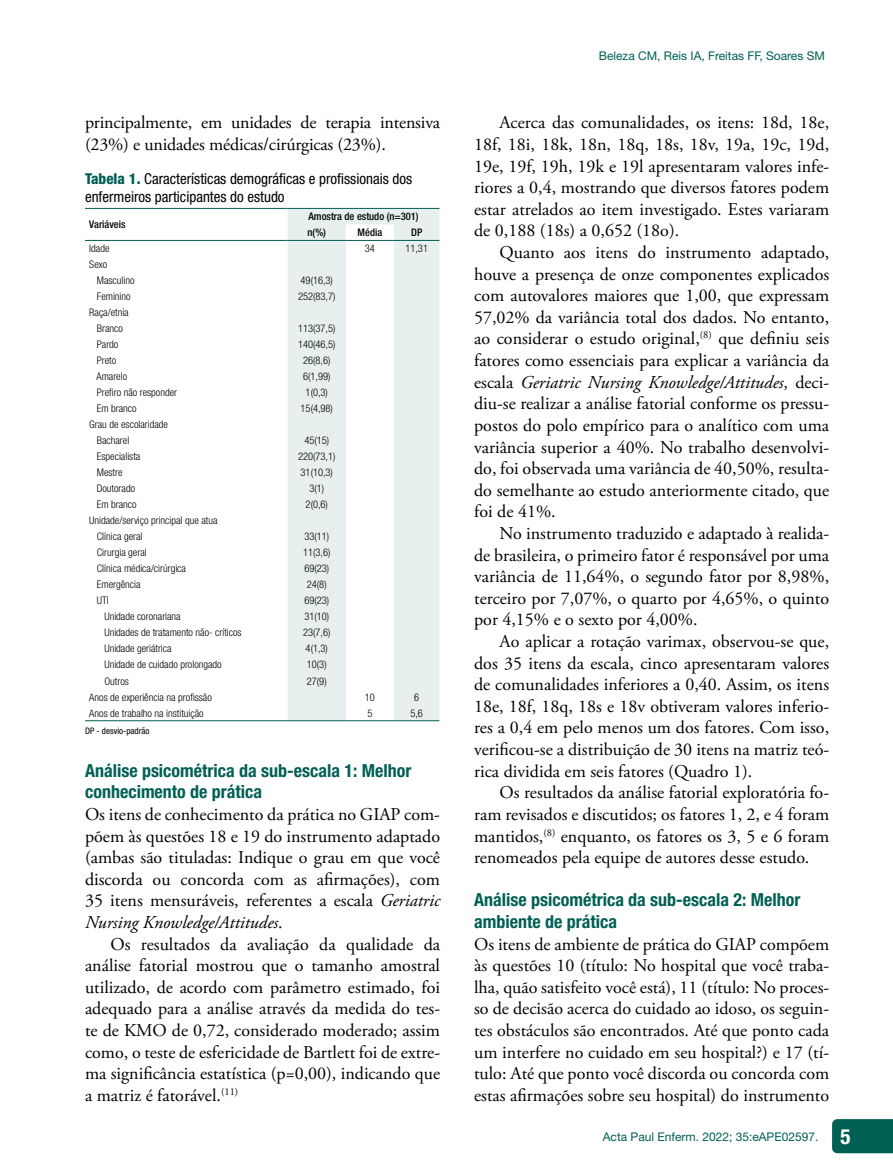
<style>
.page{position:relative;width:893px;height:1170px;background:#fff}
.page>*{position:absolute;margin:0;border:0;box-sizing:border-box;transform-origin:0 0}
.t1{font:18px/21.6px "Adobe Garamond Pro";color:#000;text-align:justify}
.t2{font:700 condensed 18px/21.6px "Helvetica Neue LT Std";color:#006053}
.t3{font:condensed 15px/18px "Helvetica Neue LT Std";color:#000}
.t4{font:12px "Helvetica Neue LT Std";color:#006053}
.t5{font:300 condensed 10.5px/16px "Helvetica Neue LT Std";color:#000}
.t6{font:500 condensed 10.5px/16px "Helvetica Neue LT Std";color:#000}
.t7{font:condensed 9px "Helvetica Neue LT Std";color:#000}
.s1{font-style:italic}
.s2{font-weight:800;color:#006053}
.s3{font-weight:700;font-stretch:condensed;font-size:21px;color:#fff}
</style>
<div class="page">
<div style="left:832px;top:1119px;width:61px;height:34px;background:#006053"></div>
<svg style="left:288px;top:209px;width:151px;height:511px;fill:#e7f0ee"></svg>
<hr style="left:85px;top:720px;width:203px;height:1px;background:#006053">
<hr style="left:288px;top:720px;width:58px;height:1px;background:#006053">
<hr style="left:346px;top:720px;width:48px;height:1px;background:#006053">
<hr style="left:394px;top:720px;width:45px;height:1px;background:#006053">
<hr style="left:85px;top:208px;width:203px;height:1px;background:#006053">
<hr style="left:85px;top:240px;width:203px;height:1px;background:#006053">
<hr style="left:288px;top:208px;width:58px;height:1px;background:#006053">
<hr style="left:346px;top:208px;width:48px;height:1px;background:#006053">
<hr style="left:394px;top:208px;width:45px;height:1px;background:#006053">
<hr style="left:288px;top:240px;width:58px;height:1px;background:#006053">
<hr style="left:346px;top:240px;width:48px;height:1px;background:#006053">
<hr style="left:394px;top:240px;width:45px;height:1px;background:#006053">
<p class="t4" style="left:599px;top:48px;width:228px">Beleza CM, Reis IA, Freitas FF, Soares SM</p>
<p class="t1" style="left:85px;top:112px;width:357px">principalmente, em unidades de terapia intensiva (23%) e unidades médicas/cirúrgicas (23%).</p>
<p class="t1" style="left:474px;top:112px;width:357px;text-indent:26px">Acerca das comunalidades, os itens: 18d, 18e, 18f, 18i, 18k, 18n, 18q, 18s, 18v, 19a, 19c, 19d, 19e, 19f, 19h, 19k e 19l apresentaram valores infe&shy;riores a 0,4, mostrando que diversos fatores podem estar atrelados ao item investigado. Estes variaram de 0,188 (18s) a 0,652 (18o).</p>
<p class="t1" style="left:474px;top:242px;width:357px;text-indent:26px">Quanto aos itens do instrumento adaptado, houve a presença de onze componentes explicados com autovalores maiores que 1,00, que expressam 57,02% da variância total dos dados. No entanto, ao considerar o estudo original,<sup>(8)</sup> que definiu seis fatores como essenciais para explicar a variância da escala <span class="s1">Geriatric Nursing Knowledge/Attitudes</span>, deci&shy;diu-se realizar a análise fatorial conforme os pressu&shy;postos do polo empírico para o analítico com uma variância superior a 40%. No trabalho desenvolvi&shy;do, foi observada uma variância de 40,50%, resulta&shy;do semelhante ao estudo anteriormente citado, que foi de 41%.</p>
<p class="t1" style="left:474px;top:523px;width:357px;text-indent:26px">No instrumento traduzido e adaptado à realida&shy;de brasileira, o primeiro fator é responsável por uma variância de 11,64%, o segundo fator por 8,98%, terceiro por 7,07%, o quarto por 4,65%, o quinto por 4,15% e o sexto por 4,00%.</p>
<p class="t1" style="left:474px;top:631px;width:357px;text-indent:26px">Ao aplicar a rotação varimax, observou-se que, dos 35 itens da escala, cinco apresentaram valores de comunalidades inferiores a 0,40. Assim, os itens 18e, 18f, 18q, 18s e 18v obtiveram valores inferio&shy;res a 0,4 em pelo menos um dos fatores. Com isso, verificou-se a distribuição de 30 itens na matriz teó&shy;rica dividida em seis fatores (Quadro 1).</p>
<p class="t1" style="left:474px;top:782px;width:357px;text-indent:26px">Os resultados da análise fatorial exploratória fo&shy;ram revisados e discutidos; os fatores 1, 2, e 4 foram mantidos,<sup>(8)</sup> enquanto, os fatores os 3, 5 e 6 foram renomeados pela equipe de autores desse estudo.</p>
<p class="t2" style="left:474px;top:888px;width:328px">Análise psicométrica da sub-escala 2: Melhor ambiente de prática</p>
<p class="t1" style="left:474px;top:933px;width:357px">Os itens de ambiente de prática do GIAP compõem às questões 10 (título: No hospital que você traba&shy;lha, quão satisfeito você está), 11 (título: No proces&shy;so de decisão acerca do cuidado ao idoso, os seguin&shy;tes obstáculos são encontrados. Até que ponto cada um interfere no cuidado em seu hospital?) e 17 (tí&shy;tulo: Até que ponto você discorda ou concorda com estas afirmações sobre seu hospital) do instrumento</p>
<p class="t3" style="left:85px;top:170px;width:329px"><span class="s2">Tabela 1.</span> Características demográficas e profissionais dos enfermeiros participantes do estudo</p>
<p class="t6" style="left:89px;top:216px;width:38px">Variáveis</p>
<p class="t6" style="left:308px;top:208px;width:113px">Amostra de estudo (n=301) n(%)</p>
<p class="t6" style="left:358px;top:224px;width:26px">Média</p>
<p class="t6" style="left:411px;top:224px;width:13px">DP</p>
<p class="t5" style="left:89px;top:240px;width:22px">Idade</p>
<p class="t5" style="left:365px;top:240px;width:12px">34</p>
<p class="t5" style="left:405px;top:240px;width:24px">11,31</p>
<p class="t5" style="left:97px;top:256px;width:39px;text-indent:-8px">Sexo<br>Masculino</p>
<p class="t5" style="left:301px;top:272px;width:34px">49(16,3)</p>
<p class="t5" style="left:97px;top:288px;width:35px">Feminino</p>
<p class="t5" style="left:298px;top:288px;width:39px">252(83,7)</p>
<p class="t5" style="left:89px;top:304px;width:41px;text-align:center">Raça/etnia<br>Branco</p>
<p class="t5" style="left:298px;top:320px;width:39px">113(37,5)</p>
<p class="t5" style="left:97px;top:336px;width:23px">Pardo</p>
<p class="t5" style="left:298px;top:336px;width:39px">140(46,5)</p>
<p class="t5" style="left:97px;top:352px;width:21px">Preto</p>
<p class="t5" style="left:303px;top:352px;width:29px">26(8,6)</p>
<p class="t5" style="left:96px;top:368px;width:32px">Amarelo</p>
<p class="t5" style="left:303px;top:368px;width:29px">6(1,99)</p>
<p class="t5" style="left:97px;top:384px;width:82px">Prefiro não responder</p>
<p class="t5" style="left:306px;top:384px;width:24px">1(0,3)</p>
<p class="t5" style="left:97px;top:400px;width:41px">Em branco</p>
<p class="t5" style="left:301px;top:400px;width:34px">15(4,98)</p>
<p class="t5" style="left:97px;top:416px;width:73px;text-indent:-8px">Grau de escolaridade<br>Bacharel</p>
<p class="t5" style="left:304px;top:432px;width:26px">45(15)</p>
<p class="t5" style="left:97px;top:448px;width:45px">Especialista</p>
<p class="t5" style="left:298px;top:448px;width:39px">220(73,1)</p>
<p class="t5" style="left:97px;top:464px;width:27px">Mestre</p>
<p class="t5" style="left:301px;top:464px;width:34px">31(10,3)</p>
<p class="t5" style="left:97px;top:480px;width:40px">Doutorado</p>
<p class="t5" style="left:309px;top:480px;width:16px">3(1)</p>
<p class="t5" style="left:97px;top:496px;width:41px">Em branco</p>
<p class="t5" style="left:306px;top:496px;width:24px">2(0,6)</p>
<p class="t5" style="left:97px;top:512px;width:122px;text-indent:-8px">Unidade/serviço principal que atua<br>Clínica geral</p>
<p class="t5" style="left:304px;top:528px;width:26px">33(11)</p>
<p class="t5" style="left:97px;top:544px;width:51px">Cirurgia geral</p>
<p class="t5" style="left:303px;top:544px;width:29px">11(3,6)</p>
<p class="t5" style="left:97px;top:560px;width:91px">Clínica médica/cirúrgica</p>
<p class="t5" style="left:304px;top:560px;width:26px">69(23)</p>
<p class="t5" style="left:97px;top:576px;width:45px">Emergência</p>
<p class="t5" style="left:307px;top:576px;width:21px">24(8)</p>
<p class="t5" style="left:97px;top:592px;width:13px">UTI</p>
<p class="t5" style="left:304px;top:592px;width:26px">69(23)</p>
<p class="t5" style="left:104px;top:608px;width:78px">Unidade coronariana</p>
<p class="t5" style="left:304px;top:608px;width:26px">31(10)</p>
<p class="t5" style="left:104px;top:624px;width:139px">Unidades de tratamento não- críticos</p>
<p class="t5" style="left:303px;top:624px;width:29px">23(7,6)</p>
<p class="t5" style="left:104px;top:640px;width:69px">Unidade geriátrica</p>
<p class="t5" style="left:306px;top:640px;width:24px">4(1,3)</p>
<p class="t5" style="left:104px;top:656px;width:119px">Unidade de cuidado prolongado</p>
<p class="t5" style="left:307px;top:656px;width:21px">10(3)</p>
<p class="t5" style="left:104px;top:672px;width:26px">Outros</p>
<p class="t5" style="left:307px;top:672px;width:21px">27(9)</p>
<p class="t5" style="left:89px;top:688px;width:124px">Anos de experiência na profissão</p>
<p class="t5" style="left:365px;top:688px;width:12px">10</p>
<p class="t5" style="left:414px;top:688px;width:7px">6</p>
<p class="t5" style="left:89px;top:704px;width:116px">Anos de trabalho na instituição</p>
<p class="t5" style="left:367px;top:704px;width:7px">5</p>
<p class="t5" style="left:410px;top:704px;width:14px">5,6</p>
<p class="t7" style="left:85px;top:726px;width:66px">DP - desvio-padrão</p>
<p class="t2" style="left:85px;top:759px;width:328px">Análise psicométrica da sub-escala 1: Melhor conhecimento de prática</p>
<p class="t1" style="left:85px;top:804px;width:357px">Os itens de conhecimento da prática no GIAP com&shy;põem às questões 18 e 19 do instrumento adaptado (ambas são tituladas: Indique o grau em que você discorda ou concorda com as afirmações), com 35 itens mensuráveis, referentes a escala <span class="s1">Geriatric Nursing Knowledge/Attitudes</span>.</p>
<p class="t1" style="left:85px;top:933px;width:357px;text-indent:26px">Os resultados da avaliação da qualidade da análise fatorial mostrou que o tamanho amostral utilizado, de acordo com parâmetro estimado, foi adequado para a análise através da medida do tes&shy;te de KMO de 0,72, considerado moderado; assim como, o teste de esfericidade de Bartlett foi de extre&shy;ma significância estatística (p=0,00), indicando que a matriz é fatorável.<sup>(11)</sup></p>
<p class="t4" style="left:603px;top:1129px;width:249px">Acta Paul Enferm. 2022; 35:eAPE02597. <span class="s3">5</span></p>
</div>
